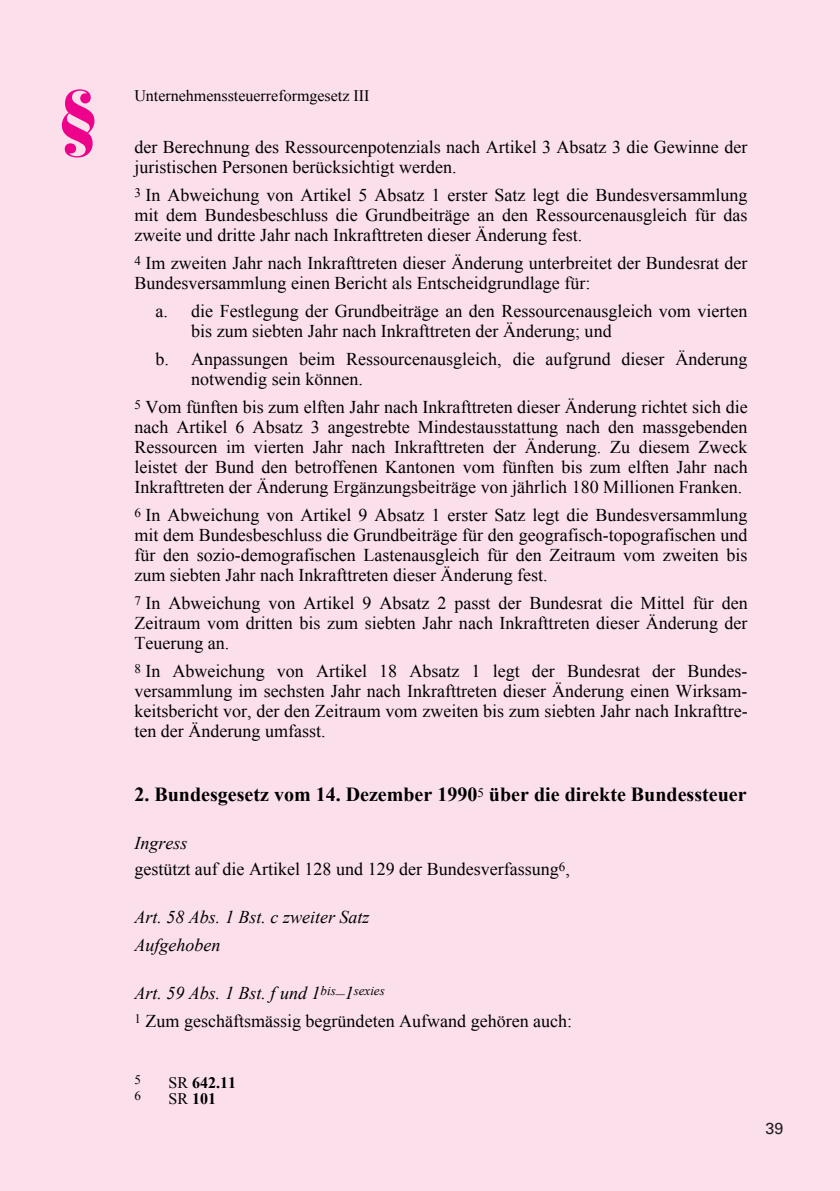
<style>
.page{position:relative;width:840px;height:1191px;background:#fff}
.page>*{position:absolute;margin:0;border:0;box-sizing:border-box;transform-origin:0 0}
.t1{font:900 70px "Bauer Bodoni";color:#ed028c}
.t2{font:700 20px "Times New Roman";color:#000}
.t3{font:18px/20px "Times New Roman";color:#000;text-align:justify}
.t4{font:italic 18px "Times New Roman";color:#000}
.t5{font:16px "Times New Roman";color:#000}
.t6{font:700 16px "Times New Roman";color:#000}
.t7{font:16px "Univers";color:#231f20}
.t8{font:13px "Times New Roman";color:#000}
.s1{font-weight:400}
</style>
<div class="page">
<div style="left:0;top:0;width:839px;height:1191px;background:#fbdfeb"></div>
<h1 class="t1" style="left:57px;top:73px;width:44px">§</h1>
<p class="t5" style="left:134px;top:85px;width:236px">Unternehmenssteuerreformgesetz III</p>
<p class="t3" style="left:134px;top:137px;width:614px">der Berechnung des Ressourcenpotenzials nach Artikel 3 Absatz 3 die Gewinne der juristischen Personen berücksichtigt werden.</p>
<p class="t3" style="left:134px;top:184px;width:614px"><sup>3</sup> In Abweichung von Artikel 5 Absatz 1 erster Satz legt die Bundesversammlung mit dem Bundesbeschluss die Grundbeiträge an den Ressourcenausgleich für das zweite und dritte Jahr nach Inkrafttreten dieser Änderung fest.</p>
<p class="t3" style="left:134px;top:253px;width:614px"><sup>4</sup> Im zweiten Jahr nach Inkrafttreten dieser Änderung unterbreitet der Bundesrat der<br>Bundesversammlung einen Bericht als Entscheidgrundlage für:</p>
<p class="t3" style="left:191px;top:301px;width:557px;text-indent:-36px">a. die Festlegung der Grundbeiträge an den Ressourcenausgleich vom vierten bis zum siebten Jahr nach Inkrafttreten der Änderung; und</p>
<p class="t3" style="left:191px;top:349px;width:557px;text-indent:-36px">b. Anpassungen beim Ressourcenausgleich, die aufgrund dieser Änderung notwendig sein können.</p>
<p class="t3" style="left:134px;top:397px;width:614px"><sup>5</sup> Vom fünften bis zum elften Jahr nach Inkrafttreten dieser Änderung richtet sich die nach Artikel 6 Absatz 3 angestrebte Mindestausstattung nach den massgebenden Ressourcen im vierten Jahr nach Inkrafttreten der Änderung. Zu diesem Zweck leistet der Bund den betroffenen Kantonen vom fünften bis zum elften Jahr nach Inkrafttreten der Änderung Ergänzungsbeiträge von jährlich 180 Millionen Franken.</p>
<p class="t3" style="left:134px;top:505px;width:614px"><sup>6</sup> In Abweichung von Artikel 9 Absatz 1 erster Satz legt die Bundesversammlung mit dem Bundesbeschluss die Grundbeiträge für den geografisch-topografischen und für den sozio-demografischen Lastenausgleich für den Zeitraum vom zweiten bis zum siebten Jahr nach Inkrafttreten dieser Änderung fest.</p>
<p class="t3" style="left:134px;top:592px;width:614px"><sup>7</sup> In Abweichung von Artikel 9 Absatz 2 passt der Bundesrat die Mittel für den Zeitraum vom dritten bis zum siebten Jahr nach Inkrafttreten dieser Änderung der Teuerung an.</p>
<p class="t3" style="left:134px;top:661px;width:614px"><sup>8</sup> In Abweichung von Artikel 18 Absatz 1 legt der Bundesrat der Bundes&shy;versammlung im sechsten Jahr nach Inkrafttreten dieser Änderung einen Wirksam&shy;keitsbericht vor, der den Zeitraum vom zweiten bis zum siebten Jahr nach Inkrafttre&shy;ten der Änderung umfasst.</p>
<h4 class="t2" style="left:134px;top:780px;width:613px">2. Bundesgesetz vom 14. Dezember 1990<sup>5</sup> über die direkte Bundessteuer</h4>
<p class="t4" style="left:134px;top:830px;width:54px">Ingress</p>
<p class="t3" style="left:134px;top:858px;width:436px">gestützt auf die Artikel 128 und 129 der Bundesverfassung<sup>6</sup>,</p>
<h5 class="t4" style="left:134px;top:904px;width:237px">Art. 58 Abs. 1 Bst. c zweiter Satz</h5>
<p class="t4" style="left:134px;top:932px;width:87px">Aufgehoben</p>
<h5 class="t4" style="left:134px;top:980px;width:252px">Art. 59 Abs. 1 Bst. f und 1<sup>bis</sup>–1<sup>sexies</sup></h5>
<p class="t3" style="left:134px;top:1010px;width:439px"><sup>1</sup> Zum geschäftsmässig begründeten Aufwand gehören auch:</p>
<p class="t8" style="left:134px;top:1070px;width:8px">5</p>
<p class="t6" style="left:168px;top:1071px;width:69px"><span class="s1">SR</span> 642.11</p>
<p class="t8" style="left:134px;top:1086px;width:8px">6</p>
<p class="t6" style="left:168px;top:1087px;width:49px"><span class="s1">SR</span> 101</p>
<p class="t7" style="left:765px;top:1119px;width:19px">39</p>
</div>
